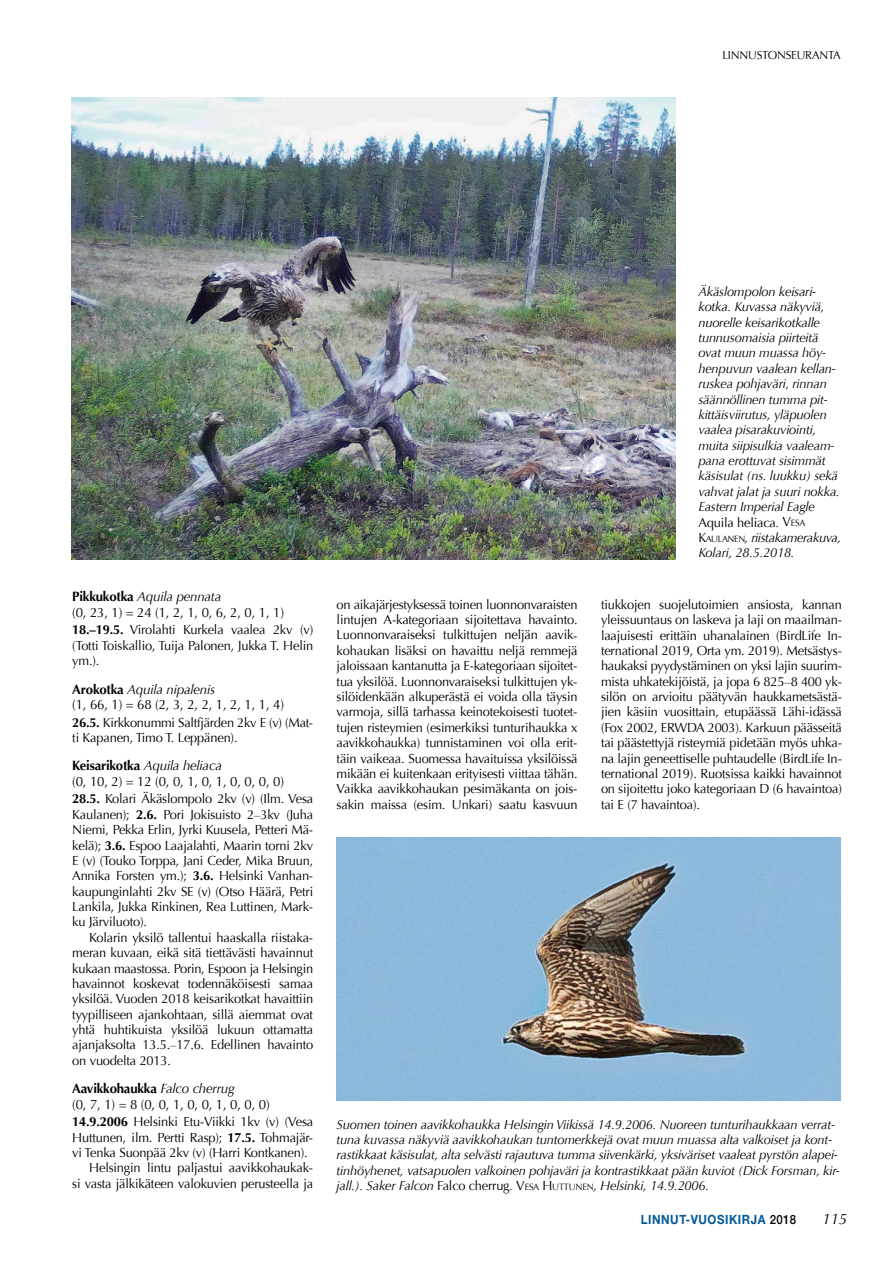
<style>
.page{position:relative;width:893px;height:1263px;background:#fff}
.page>*{position:absolute;margin:0;border:0;box-sizing:border-box;transform-origin:0 0}
.t1{font:italic 15px "Optima";color:#000}
.t2{font:13.5px/15.5px "Optima";letter-spacing:-.015em;color:#000}
.t3{font:13.2px/15.3px "Optima";letter-spacing:-.015em;color:#000;text-align:justify}
.t4{font:italic 13.2px/15.3px "Optima";letter-spacing:-.015em;color:#000}
.t5{font:700 12.75px "Helvetica Neue";letter-spacing:.05em;color:#005a99;scale:.9 1}
.t6{font:11.7px "Optima";letter-spacing:-.02em;color:#000}
.s1{font-weight:700}
.s2{font-style:italic}
.s3{font-style:normal}
.s4{font-style:normal;font-size:9.15px}
.s5{font-weight:500;color:#000}
</style>
<div class="page">
<img style="left:337px;top:837px;width:504px;height:263px">
<img style="left:71px;top:98px;width:604px;height:461px">
<p class="t6" style="left:722px;top:49px;width:120px">LINNUSTONSEURANTA</p>
<p class="t2" style="left:72px;top:589px;width:213px"><span class="s1">Pikkukotka</span> <span class="s2">Aquila pennata<br></span>(0, 23, 1) = 24 (1, 2, 1, 0, 6, 2, 0, 1, 1)</p>
<p class="t3" style="left:72px;top:622px;width:242px"><span class="s1">18.–19.5.</span> Virolahti Kurkela vaalea 2kv (v) (Totti Toiskallio, Tuija Palonen, Jukka T. Helin ym.).</p>
<p class="t2" style="left:72px;top:681px;width:213px"><span class="s1">Arokotka</span> <span class="s2">Aquila nipalenis<br></span>(1, 66, 1) = 68 (2, 3, 2, 2, 1, 2, 1, 1, 4)</p>
<p class="t3" style="left:72px;top:715px;width:242px"><span class="s1">26.5.</span> Kirkkonummi Saltfjärden 2kv E (v) (Mat&shy;ti Kapanen, Timo T. Leppänen).</p>
<p class="t2" style="left:72px;top:758px;width:213px"><span class="s1">Keisarikotka</span> <span class="s2">Aquila heliaca<br></span>(0, 10, 2) = 12 (0, 0, 1, 0, 1, 0, 0, 0, 0)</p>
<p class="t3" style="left:72px;top:791px;width:242px"><span class="s1">28.5.</span> Kolari Äkäslompolo 2kv (v) (Ilm. Vesa Kaulanen); <span class="s1">2.6.</span> Pori Jokisuisto 2–3kv (Juha Niemi, Pekka Erlin, Jyrki Kuusela, Petteri Mä&shy;kelä); <span class="s1">3.6.</span> Espoo Laajalahti, Maarin torni 2kv E (v) (Touko Torppa, Jani Ceder, Mika Bruun, Annika Forsten ym.); <span class="s1">3.6.</span> Helsinki Vanhan&shy;kaupunginlahti 2kv SE (v) (Otso Häärä, Petri Lankila, Jukka Rinkinen, Rea Luttinen, Mark&shy;ku Järviluoto).</p>
<p class="t3" style="left:72px;top:930px;width:242px;text-indent:17px">Kolarin yksilö tallentui haaskalla riistaka&shy;meran kuvaan, eikä sitä tiettävästi havainnut kukaan maastossa. Porin, Espoon ja Helsingin havainnot koskevat todennäköisesti samaa yksilöä. Vuoden 2018 keisarikotkat havaittiin tyypilliseen ajankohtaan, sillä aiemmat ovat yhtä huhtikuista yksilöä lukuun ottamatta ajanjaksolta 13.5.–17.6. Edellinen havainto on vuodelta 2013.</p>
<p class="t2" style="left:72px;top:1081px;width:199px"><span class="s1">Aavikkohaukka</span> <span class="s2">Falco cherrug<br></span>(0, 7, 1) = 8 (0, 0, 1, 0, 0, 1, 0, 0, 0)</p>
<p class="t3" style="left:72px;top:1114px;width:242px"><span class="s1">14.9.2006</span> Helsinki Etu-Viikki 1kv (v) (Vesa</p>
<p class="t3" style="left:72px;top:1130px;width:242px">Huttunen, ilm. Pertti Rasp); <span class="s1">17.5.</span> Tohmajär-</p>
<p class="t3" style="left:72px;top:1145px;width:237px">vi Tenka Suonpää 2kv (v) (Harri Kontkanen).</p>
<p class="t3" style="left:89px;top:1160px;width:225px">Helsingin lintu paljastui aavikkohaukak-</p>
<p class="t3" style="left:72px;top:1176px;width:242px">si vasta jälkikäteen valokuvien perusteella ja</p>
<p class="t3" style="left:337px;top:597px;width:242px">on aikajärjestyksessä toinen luonnonvaraisten lintujen A-kategoriaan sijoitettava havainto.<br>Luonnonvaraiseksi tulkittujen neljän aavik&shy;kohaukan lisäksi on havaittu neljä remmejä jaloissaan kantanutta ja E-kategoriaan sijoitet&shy;tua yksilöä. Luonnonvaraiseksi tulkittujen yk&shy;silöidenkään alkuperästä ei voida olla täysin varmoja, sillä tarhassa keinotekoisesti tuotet&shy;tujen risteymien (esimerkiksi tunturihaukka x aavikkohaukka) tunnistaminen voi olla erit&shy;täin vaikeaa. Suomessa havaituissa yksilöissä mikään ei kuitenkaan erityisesti viittaa tähän.<br>Vaikka aavikkohaukan pesimäkanta on jois&shy;sakin maissa (esim. Unkari) saatu kasvuun</p>
<p class="t4" style="left:698px;top:284px;width:144px">Äkäslompolon keisari&shy;kotka. Kuvassa näkyviä, nuorelle keisarikotkalle tunnusomaisia piirteitä ovat muun muassa höy&shy;henpuvun vaalean kellan&shy;ruskea pohjaväri, rinnan säännöllinen tumma pit&shy;kittäisviirutus, yläpuolen vaalea pisarakuviointi, muita siipisulkia vaaleam&shy;pana erottuvat sisimmät käsisulat (ns. luukku) sekä vahvat jalat ja suuri nokka.<br>Eastern Imperial Eagle<br><span class="s3">Aquila heliaca</span>. <span class="s3">V</span><span class="s4">ESA<br></span><span class="s3">K</span><span class="s4">AULANEN</span>, riistakamerakuva,<br>Kolari, 28.5.2018.</p>
<p class="t3" style="left:601px;top:597px;width:242px">tiukkojen suojelutoimien ansiosta, kannan yleissuuntaus on laskeva ja laji on maailman&shy;laajuisesti erittäin uhanalainen (BirdLife In&shy;ternational 2019, Orta ym. 2019). Metsästys&shy;haukaksi pyydystäminen on yksi lajin suurim&shy;mista uhkatekijöistä, ja jopa 6 825–8 400 yk&shy;silön on arvioitu päätyvän haukkametsästä&shy;jien käsiin vuosittain, etupäässä Lähi-idässä (Fox 2002, ERWDA 2003). Karkuun päässeitä tai päästettyjä risteymiä pidetään myös uhka&shy;na lajin geneettiselle puhtaudelle (BirdLife In&shy;ternational 2019). Ruotsissa kaikki havainnot on sijoitettu joko kategoriaan D (6 havaintoa) tai E (7 havaintoa).</p>
<p class="t4" style="left:337px;top:1116px;width:504px">Suomen toinen aavikkohaukka Helsingin Viikissä 14.9.2006. Nuoreen tunturihaukkaan verrat&shy;tuna kuvassa näkyviä aavikkohaukan tuntomerkkejä ovat muun muassa alta valkoiset ja kont&shy;rastikkaat käsisulat, alta selvästi rajautuva tumma siivenkärki, yksiväriset vaaleat pyrstön alapei&shy;tinhöyhenet, vatsapuolen valkoinen pohjaväri ja kontrastikkaat pään kuviot (Dick Forsman, kir&shy;jall.). Saker Falcon <span class="s3">Falco cherrug</span>. <span class="s3">V</span><span class="s4">ESA</span> <span class="s3">H</span><span class="s4">UTTUNEN</span>, Helsinki, 14.9.2006.</p>
<p class="t5" style="left:641px;top:1211px;width:174px">LINNUT-VUOSIKIRJA <span class="s5">2018</span></p>
<p class="t1" style="left:822px;top:1210px;width:27px">115</p>
</div>
